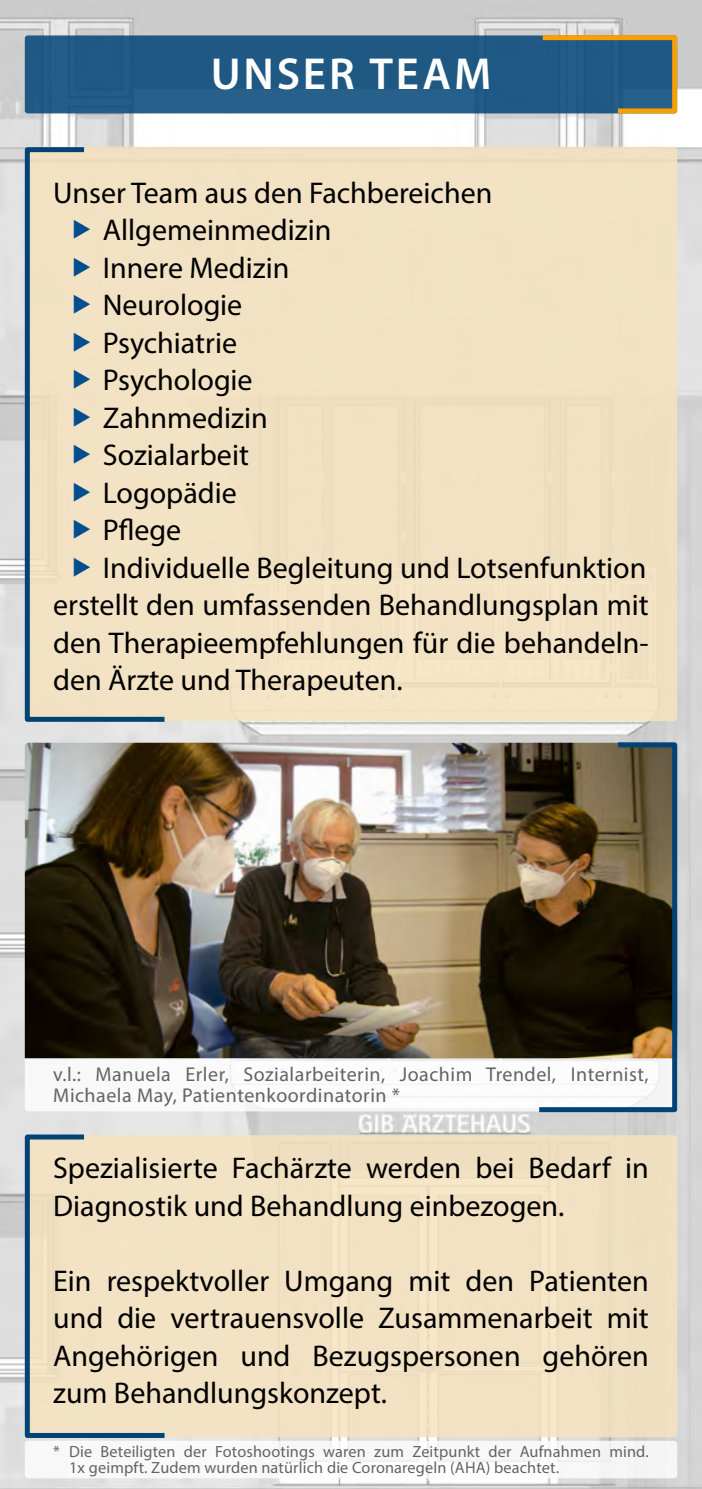
<style>
.page{position:relative;width:702px;height:1489px;background:#fff}
.page>*{position:absolute;margin:0;border:0;box-sizing:border-box;transform-origin:0 0}
.t1{font:600 45px "Myriad Pro";letter-spacing:.065em;color:#fff}
.Aufzählung1{font:30px/37.5px "Myriad Pro";color:#000;text-align:justify}
.t2{font:20px/21.2px "Myriad Pro";letter-spacing:.025em;color:#626463}
.t3{font:16.25px/16.2px "Myriad Pro";letter-spacing:.01em;color:#626463}
</style>
<div class="page">
<img style="left:0;top:0;width:702px;height:1488px">
<div style="left:25px;top:1440px;width:652px;height:38px;background:#f8f8f8;border-radius:4px"></div>
<svg style="left:25px;top:1058px;width:509px;height:53px"></svg>
<div style="left:25px;top:147px;width:652px;height:574px;background:#f6e3bf;border-radius:4px"></div>
<div style="left:25px;top:1135px;width:652px;height:301px;background:#f6e3bf;border-radius:4px"></div>
<svg style="left:22px;top:145px;width:147px;height:579px"></svg>
<svg style="left:22px;top:1131px;width:147px;height:309px"></svg>
<div style="left:26px;top:37px;width:650px;height:75px;background:#1f5884;border-radius:2px"></div>
<div style="left:25px;top:35px;width:652px;height:78px;border:2px solid #047;border-radius:2px"></div>
<svg style="left:537px;top:33px;width:142px;height:83px"></svg>
<img style="left:25px;top:742px;width:509px;height:316px">
<svg style="left:534px;top:739px;width:145px;height:375px;background:#5b5343"></svg>
<svg style="left:74px;top:219px;width:16px;height:20px"></svg>
<svg style="left:74px;top:257px;width:16px;height:19px"></svg>
<svg style="left:74px;top:294px;width:16px;height:20px"></svg>
<svg style="left:74px;top:332px;width:16px;height:19px"></svg>
<svg style="left:74px;top:369px;width:16px;height:20px"></svg>
<svg style="left:74px;top:407px;width:16px;height:19px"></svg>
<svg style="left:74px;top:444px;width:16px;height:20px"></svg>
<svg style="left:74px;top:482px;width:16px;height:19px"></svg>
<svg style="left:74px;top:519px;width:16px;height:20px"></svg>
<svg style="left:74px;top:557px;width:16px;height:19px"></svg>
<p class="t1" style="left:211px;top:45px;width:282px">UNSER TEAM</p>
<p class="Aufzählung1" style="left:53px;top:173px;width:440px">Unser Team aus den Fachbereichen</p>
<p class="Aufzählung1" style="left:103px;top:211px;width:230px">Allgemeinmedizin</p>
<p class="Aufzählung1" style="left:103px;top:248px;width:188px">Innere Medizin</p>
<p class="Aufzählung1" style="left:103px;top:286px;width:141px">Neurologie</p>
<p class="Aufzählung1" style="left:103px;top:323px;width:136px">Psychiatrie</p>
<p class="Aufzählung1" style="left:103px;top:361px;width:151px">Psychologie</p>
<p class="Aufzählung1" style="left:103px;top:398px;width:166px">Zahnmedizin</p>
<p class="Aufzählung1" style="left:103px;top:436px;width:148px">Sozialarbeit</p>
<p class="Aufzählung1" style="left:103px;top:473px;width:135px">Logopädie</p>
<p class="Aufzählung1" style="left:103px;top:511px;width:80px">Pflege</p>
<p class="Aufzählung1" style="left:103px;top:548px;width:545px">Individuelle Begleitung und Lotsenfunktion</p>
<p class="Aufzählung1" style="left:53px;top:586px;width:597px">erstellt den umfassenden Behandlungsplan mit den Therapieempfehlungen für die behandeln&shy;den Ärzte und Therapeuten.</p>
<p class="t2" style="left:53px;top:1063px;width:597px">v.l.: Manuela Erler, Sozialarbeiterin, Joachim Trendel, Internist,<br>Michaela May, Patientenkoordinatorin *</p>
<p class="Aufzählung1" style="left:53px;top:1148px;width:597px">Spezialisierte Fachärzte werden bei Bedarf in<br>Diagnostik und Behandlung einbezogen.</p>
<p class="Aufzählung1" style="left:53px;top:1261px;width:597px">Ein respektvoller Umgang mit den Patienten und die vertrauensvolle Zusammenarbeit mit Angehörigen und Bezugspersonen gehören zum Behandlungskonzept.</p>
<p class="t3" style="left:69px;top:1442px;width:581px;text-indent:-16px">* Die Beteiligten der Fotoshootings waren zum Zeitpunkt der Aufnahmen mind.<br>1x geimpft. Zudem wurden natürlich die Coronaregeln (AHA) beachtet.</p>
</div>
